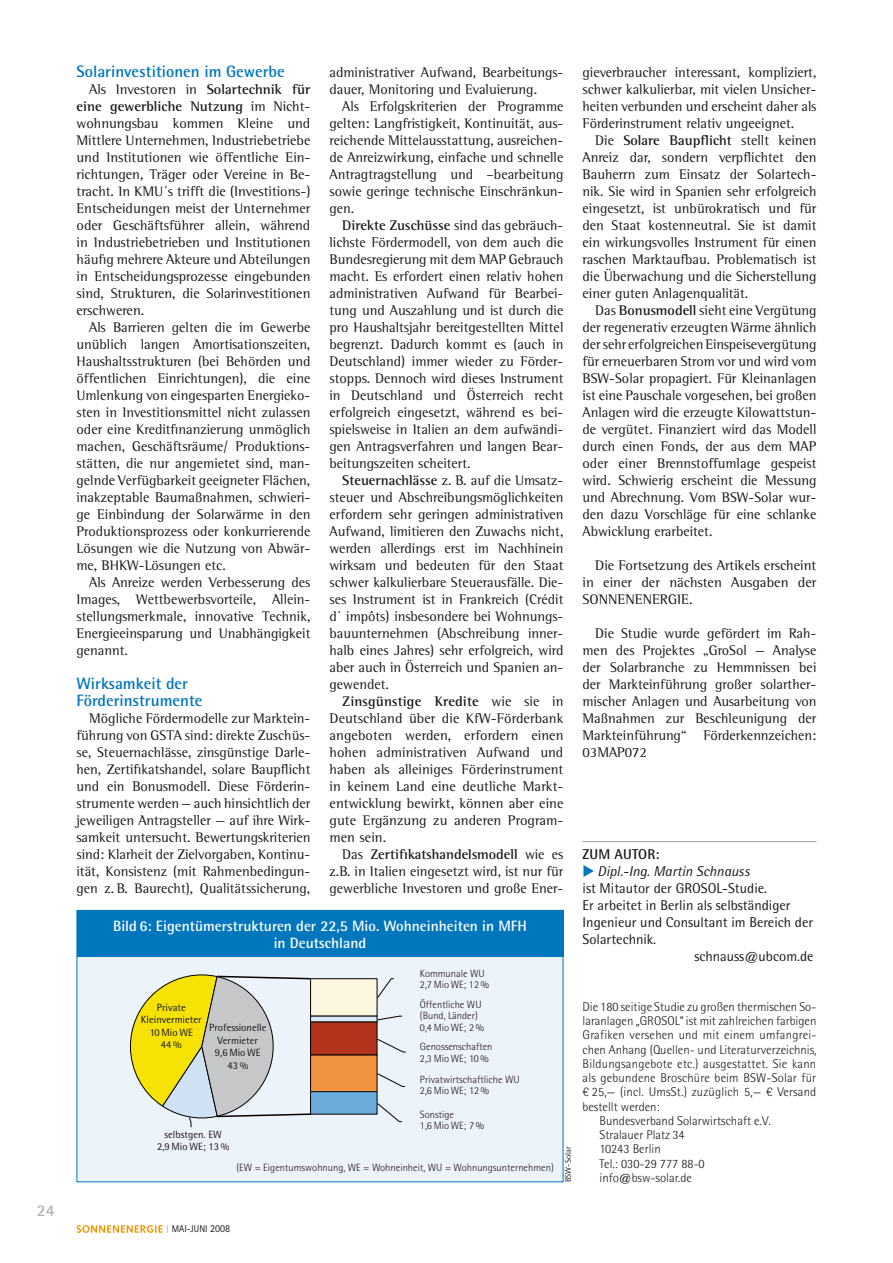
<style>
.page{position:relative;width:893px;height:1263px;background:#fff}
.page>*{position:absolute;margin:0;border:0;box-sizing:border-box;transform-origin:0 0}
.t1{font:700 16.5px/17px "Rotis Semi Sans Std";color:#0076bd}
.t2{font:700 16.5px "Rotis Semi Sans Std";color:#b1b3b4}
.t3{font:700 15px/17.2px "Rotis Semi Sans Std";color:#fff;text-align:center}
.t4{font:14.25px/17px "Rotis Semi Serif Std";color:#1a171c;text-align:justify}
.t5{font:14.25px "Rotis Semi Sans Std";color:#1a171c}
.t6{font:italic 14.25px "Rotis Semi Sans Std";color:#1a171c}
.t7{font:700 14.25px "Rotis Semi Sans Std";letter-spacing:.01em;color:#1a171c}
.t8{font:300 12.75px "Rotis Semi Sans Std";color:#1a171c}
.t9{font:300 10.5px/11.4px "Rotis Semi Sans Std";color:#1a171c}
.t10{font:10.5px/12.5px "Rotis Semi Sans Std";color:#1a171c}
.t11{font:9.75px "Rotis Sans Serif Std";color:#1a171c;scale:.95 1}
.t12{font:8.25px "Rotis Semi Sans Std";color:#1a171c}
.s1{font-weight:700}
.s2{color:#0076bd}
.s3{font-size:10.8px;color:#b1b3b4}
.s4{font-size:10.65px}
</style>
<div class="page">
<svg style="left:77px;top:1225px;width:86px;height:8px"></svg>
<div style="left:77px;top:910px;width:486px;height:272px;background:#edf3fa"></div>
<div style="left:77px;top:910px;width:486px;height:47px;background:#0076bd"></div>
<hr style="left:583px;top:841px;width:233px;height:1px;background:#9d9ea0">
<svg style="left:130px;top:974px;width:276px;height:154px"></svg>
<p class="t2" style="left:37px;top:1200px;width:19px">24</p>
<p class="t1" style="left:77px;top:62px;width:210px">Solarinvestitionen im Gewerbe</p>
<p class="t4" style="left:77px;top:80px;width:235px;text-indent:13px">Als Investoren in <span class="s1">Solartechnik für eine gewerbliche Nutzung</span> im Nicht&shy;wohnungsbau kommen Kleine und Mittlere Unternehmen, Industriebetriebe und Institutionen wie öffentliche Ein&shy;richtungen, Träger oder Vereine in Be&shy;tracht. In KMU´s trifft die (Investitions-)<br>Entscheidungen meist der Unternehmer oder Geschäftsführer allein, während in Industriebetrieben und Institutionen häufig mehrere Akteure und Abteilungen in Entscheidungsprozesse eingebunden sind, Strukturen, die Solarinvestitionen erschweren.</p>
<p class="t4" style="left:77px;top:318px;width:235px;text-indent:13px">Als Barrieren gelten die im Gewerbe unüblich langen Amortisationszeiten, Haushaltsstrukturen (bei Behörden und öffentlichen Einrichtungen), die eine Umlenkung von eingesparten Energieko&shy;sten in Investitionsmittel nicht zulassen oder eine Kreditfinanzierung unmöglich machen, Geschäftsräume/ Produktions&shy;stätten, die nur angemietet sind, man&shy;gelnde Verfügbarkeit geeigneter Flächen, inakzeptable Baumaßnahmen, schwieri&shy;ge Einbindung der Solarwärme in den Produktionsprozess oder konkurrierende Lösungen wie die Nutzung von Abwär&shy;me, BHKW-Lösungen etc.</p>
<p class="t4" style="left:77px;top:574px;width:235px;text-indent:13px">Als Anreize werden Verbesserung des Images, Wettbewerbsvorteile, Allein&shy;stellungsmerkmale, innovative Technik, Energieeinsparung und Unabhängigkeit genannt.</p>
<p class="t1" style="left:77px;top:674px;width:127px">Wirksamkeit der<br>Förderinstrumente</p>
<p class="t4" style="left:77px;top:710px;width:235px;text-indent:13px">Mögliche Fördermodelle zur Marktein&shy;führung von GSTA sind: direkte Zuschüs&shy;se, Steuernachlässe, zinsgünstige Darle&shy;hen, Zertifikatshandel, solare Baupflicht und ein Bonusmodell. Diese Förderin&shy;strumente werden — auch hinsichtlich der jeweiligen Antragsteller — auf ihre Wirk&shy;samkeit untersucht. Bewertungskriterien sind: Klarheit der Zielvorgaben, Kontinu&shy;ität, Konsistenz (mit Rahmenbedingun&shy;gen z. B. Baurecht), Qualitätssicherung,</p>
<p class="t4" style="left:330px;top:63px;width:235px">administrativer Aufwand, Bearbeitungs&shy;dauer, Monitoring und Evaluierung.</p>
<p class="t4" style="left:330px;top:97px;width:235px;text-indent:13px">Als Erfolgskriterien der Programme gelten: Langfristigkeit, Kontinuität, aus&shy;reichende Mittelausstattung, ausreichen&shy;de Anreizwirkung, einfache und schnelle Antragtragstellung und –bearbeitung sowie geringe technische Einschränkun&shy;gen.</p>
<p class="t4" style="left:330px;top:216px;width:235px;text-indent:13px"><span class="s1">Direkte Zuschüsse</span> sind das gebräuch&shy;lichste Fördermodell, von dem auch die Bundesregierung mit dem MAP Gebrauch macht. Es erfordert einen relativ hohen administrativen Aufwand für Bearbei&shy;tung und Auszahlung und ist durch die pro Haushaltsjahr bereitgestellten Mittel begrenzt. Dadurch kommt es (auch in Deutschland) immer wieder zu Förder&shy;stopps. Dennoch wird dieses Instrument in Deutschland und Österreich recht erfolgreich eingesetzt, während es bei&shy;spielsweise in Italien an dem aufwändi&shy;gen Antragsverfahren und langen Bear&shy;beitungszeiten scheitert.</p>
<p class="t4" style="left:330px;top:472px;width:235px;text-indent:13px"><span class="s1">Steuernachlässe</span> z. B. auf die Umsatz&shy;steuer und Abschreibungsmöglichkeiten erfordern sehr geringen administrativen Aufwand, limitieren den Zuwachs nicht, werden allerdings erst im Nachhinein wirksam und bedeuten für den Staat schwer kalkulierbare Steuerausfälle. Die&shy;ses Instrument ist in Frankreich (Crédit d´ impôts) insbesondere bei Wohnungs&shy;bauunternehmen (Abschreibung inner&shy;halb eines Jahres) sehr erfolgreich, wird aber auch in Österreich und Spanien an&shy;gewendet.</p>
<p class="t4" style="left:330px;top:693px;width:235px;text-indent:13px"><span class="s1">Zinsgünstige Kredite</span> wie sie in Deutschland über die KfW-Förderbank angeboten werden, erfordern einen hohen administrativen Aufwand und haben als alleiniges Förderinstrument in keinem Land eine deutliche Markt&shy;entwicklung bewirkt, können aber eine gute Ergänzung zu anderen Program&shy;men sein.</p>
<p class="t4" style="left:330px;top:846px;width:235px;text-indent:13px">Das <span class="s1">Zertifikatshandelsmodell</span> wie es z.B. in Italien eingesetzt wird, ist nur für gewerbliche Investoren und große Ener-</p>
<p class="t3" style="left:113px;top:916px;width:415px">Bild 6: Eigentümerstrukturen der 22,5 M io. Wohneinheiten in MFH in Deutschland</p>
<p class="t10" style="left:157px;top:1001px;width:31px">Private</p>
<p class="t10" style="left:141px;top:1013px;width:62px">Kleinvermieter</p>
<p class="t10" style="left:150px;top:1026px;width:35px">10 Mio WE</p>
<p class="t10" style="left:161px;top:1038px;width:22px">44%</p>
<p class="t10" style="left:209px;top:1021px;width:59px">Professionelle</p>
<p class="t10" style="left:218px;top:1034px;width:42px">Vermieter</p>
<p class="t10" style="left:215px;top:1046px;width:37px">9,6 Mio WE</p>
<p class="t10" style="left:227px;top:1059px;width:22px">43%</p>
<p class="t10" style="left:157px;top:1128px;width:74px;text-indent:7px">selbstgen. EW<br>2,9 Mio WE; 13 %</p>
<p class="t9" style="left:420px;top:968px;width:71px">Kommunale WU<br>2,7 Mio WE; 12 %</p>
<p class="t9" style="left:420px;top:999px;width:66px">Öffentliche WU (Bund, Länder)<br>0,4 Mio WE; 2 %</p>
<p class="t9" style="left:420px;top:1041px;width:74px">Genossenschaften<br>2,3 Mio WE; 10 %</p>
<p class="t9" style="left:420px;top:1073px;width:101px">Privatwirtschaftliche WU<br>2,6 Mio WE; 12 %</p>
<p class="t9" style="left:420px;top:1108px;width:66px">Sonstige<br>1,6 Mio WE; 7 %</p>
<p class="t9" style="left:236px;top:1162px;width:319px">(EW = Eigentumswohnung, WE = Wohneinheit, WU = Wohnungsunternehmen)</p>
<p class="t12" style="left:563px;top:1182px;width:37px;rotate:-90deg">BSW-Solar</p>
<p class="t4" style="left:583px;top:63px;width:235px">gieverbraucher interessant, kompliziert, schwer kalkulierbar, mit vielen Unsicher&shy;heiten verbunden und erscheint daher als Förderinstrument relativ ungeeignet.</p>
<p class="t4" style="left:583px;top:131px;width:235px;text-indent:13px">Die <span class="s1">Solare Baupflicht</span> stellt keinen Anreiz dar, sondern verpflichtet den Bauherrn zum Einsatz der Solartech&shy;nik. Sie wird in Spanien sehr erfolgreich eingesetzt, ist unbürokratisch und für den Staat kostenneutral. Sie ist damit ein wirkungsvolles Instrument für einen raschen Marktaufbau. Problematisch ist die Überwachung und die Sicherstellung einer guten Anlagenqualität.</p>
<p class="t4" style="left:583px;top:301px;width:235px;text-indent:13px">Das <span class="s1">Bonusmodell</span> sieht eine Vergütung der regenerativ erzeugten Wärme ähnlich der sehr erfolgreichen Einspeisevergütung für erneuerbaren Strom vor und wird vom BSW-Solar propagiert. Für Kleinanlagen ist eine Pauschale vorgesehen, bei großen Anlagen wird die erzeugte Kilowattstun&shy;de vergütet. Finanziert wird das Modell durch einen Fonds, der aus dem MAP oder einer Brennstoffumlage gespeist wird. Schwierig erscheint die Messung und Abrechnung. Vom BSW-Solar wur&shy;den dazu Vorschläge für eine schlanke Abwicklung erarbeitet.</p>
<p class="t4" style="left:583px;top:556px;width:235px;text-indent:13px">Die Fortsetzung des Artikels erscheint in einer der nächsten Ausgaben der SONNENENERGIE.</p>
<p class="t4" style="left:583px;top:624px;width:235px;text-indent:13px">Die Studie wurde gefördert im Rah&shy;men des Projektes „GroSol — Analyse der Solarbranche zu Hemmnissen bei der Markteinführung großer solarther&shy;mischer Anlagen und Ausarbeitung von Maßnahmen zur Beschleunigung der Markteinführung“ Förderkennzeichen:<br>03MAP072</p>
<p class="t7" style="left:583px;top:845px;width:78px">Zum Autor:</p>
<p class="t6" style="left:583px;top:863px;width:169px"><span class="s2">◆</span> Dipl.-Ing. Martin Schnauss</p>
<p class="t5" style="left:583px;top:880px;width:186px">ist Mitautor der GROSOL-Studie.</p>
<p class="t5" style="left:583px;top:897px;width:210px">Er arbeitet in Berlin als selbständiger</p>
<p class="t5" style="left:583px;top:914px;width:232px">I ngenieur und Consultant im Bereich der</p>
<p class="t5" style="left:583px;top:931px;width:75px">Solartechnik.</p>
<p class="t5" style="left:694px;top:948px;width:121px">schnauss@ubcom.de</p>
<p class="t8" style="left:583px;top:999px;width:235px">Die 180 seitige Studie zu großen thermischen So-</p>
<p class="t8" style="left:583px;top:1013px;width:235px">laranlagen „GROSOL“ ist mit zahlreichen farbigen</p>
<p class="t8" style="left:583px;top:1028px;width:235px">Grafiken versehen und mit einem umfangrei-</p>
<p class="t8" style="left:583px;top:1042px;width:235px">chen Anhang (Quellen- und Literaturverzeichnis,</p>
<p class="t8" style="left:583px;top:1056px;width:235px">Bildungsangebote etc.) ausgestattet. Sie kann</p>
<p class="t8" style="left:583px;top:1070px;width:235px">als gebundene Broschüre beim BSW-Solar für</p>
<p class="t8" style="left:583px;top:1085px;width:235px">€ 25,— (incl. UmsSt.) zuzüglich 5,— € Versand</p>
<p class="t8" style="left:583px;top:1099px;width:79px">bestellt werden:</p>
<p class="t8" style="left:600px;top:1113px;width:173px">Bundesverband Solarwirtschaft e.V.</p>
<p class="t8" style="left:600px;top:1127px;width:87px">Stralauer Platz 34</p>
<p class="t8" style="left:600px;top:1142px;width:63px">10243 Berlin</p>
<p class="t8" style="left:600px;top:1156px;width:107px">Tel.: 030-29 777 88-0</p>
<p class="t8" style="left:600px;top:1170px;width:94px">info@bsw-solar.de</p>
<p class="t11" style="left:166px;top:1223px;width:69px"><span class="s3">I</span> MAI-JUNI <span class="s4">2008</span></p>
</div>
